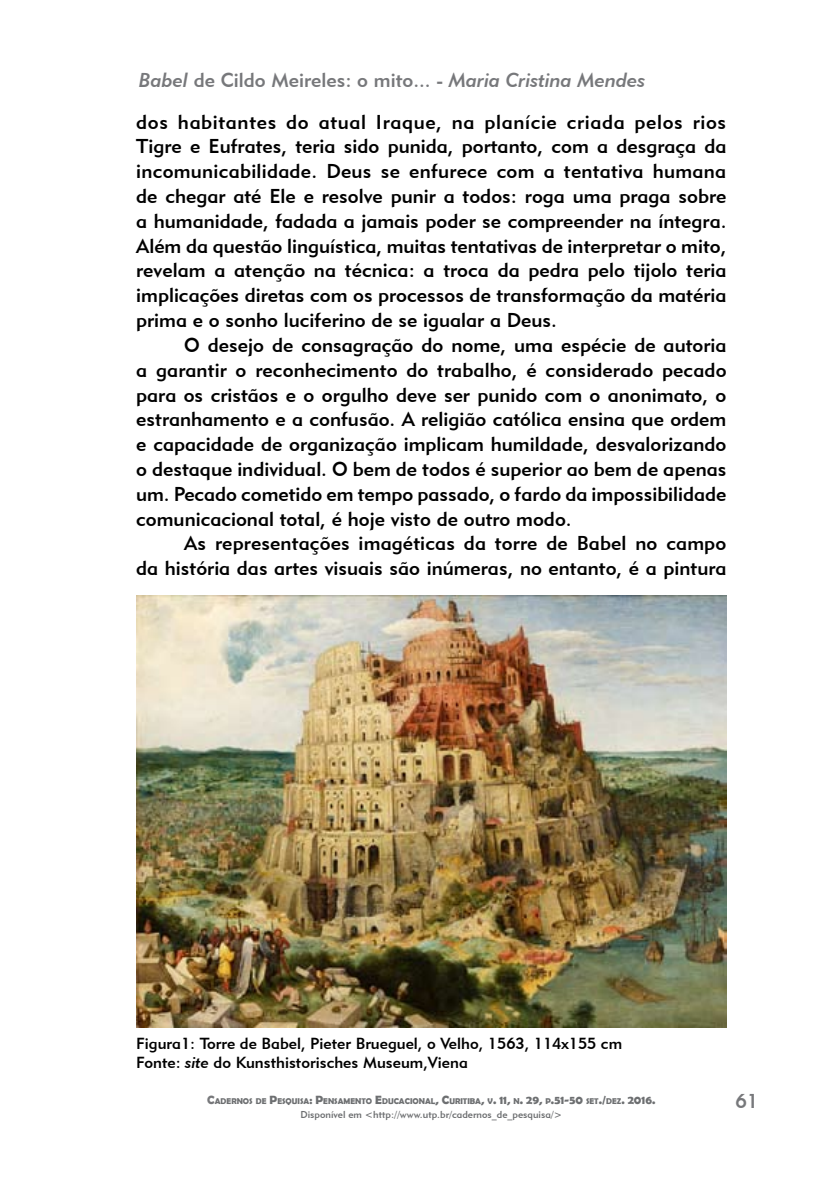
<style>
.page{position:relative;width:840px;height:1191px;background:#fff}
.page>*{position:absolute;margin:0;border:0;box-sizing:border-box;transform-origin:0 0}
.t1{font:20px/24.8px "Geometric 415 BT Medium A";color:#000;text-align:justify}
.t2{font:20px "Geometric 415 BT Medium A";color:#77787b}
.t3{font:16px/19.2px "Geometric 415 BT Medium A";color:#000}
.t4{font:10px "Geometric 415 BT Medium A";color:#6d6f71}
.t5{font:700 8.4px "Berlin Sans FB Demi";color:#6d6f71}
.s1{font-family:"Geometric 415 BT Medium Italic A"}
.s2{font-size:12px;color:#77787b}
.s3{font-size:12px}
</style>
<div class="page">
<img style="left:136px;top:596px;width:590px;height:431px">
<p class="t2" style="left:139px;top:68px;width:508px"><span class="s1">Babel</span> de Cildo Meireles: o mito... - <span class="s1">Maria Cristina Mendes</span></p>
<p class="t1" style="left:136px;top:109px;width:591px">dos habitantes do atual Iraque, na planície criada pelos rios Tigre e Eufrates, teria sido punida, portanto, com a desgraça da incomunicabilidade. Deus se enfurece com a tentativa humana de chegar até Ele e resolve punir a todos: roga uma praga sobre a humanidade, fadada a jamais poder se compreender na íntegra.<br>Além da questão linguística, muitas tentativas de interpretar o mito, revelam a atenção na técnica: a troca da pedra pelo tijolo teria implicações diretas com os processos de transformação da matéria prima e o sonho luciferino de se igualar a Deus.</p>
<p class="t1" style="left:136px;top:332px;width:591px;text-indent:48px">O desejo de consagração do nome, uma espécie de autoria a garantir o reconhecimento do trabalho, é considerado pecado para os cristãos e o orgulho deve ser punido com o anonimato, o estranhamento e a confusão. A religião católica ensina que ordem e capacidade de organização implicam humildade, desvalorizando o destaque individual. O bem de todos é superior ao bem de apenas um. Pecado cometido em tempo passado, o fardo da impossibilidade comunicacional total, é hoje visto de outro modo.</p>
<p class="t1" style="left:136px;top:531px;width:591px;text-align:right">As representações imagéticas da torre de Babel no campo<br>da história das artes visuais são inúmeras, no entanto, é a pintura</p>
<p class="t3" style="left:136px;top:1033px;width:487px">Figura1: Torre de Babel, Pieter Brueguel, o Velho, 1563, 114x155 cm<br>Fonte: <span class="s1">site</span> do Kunsthistorisches Museum,Viena</p>
<p class="t5" style="left:207px;top:1096px;width:449px"><span class="s2">C</span>ADERNOS DE <span class="s3">P</span>ESQUISA<span class="s3">: P</span>ENSAMENTO <span class="s3">E</span>DUCACIONAL<span class="s3">, C</span>URITIBA<span class="s3">,</span> V<span class="s3">. 11,</span> N<span class="s3">. 29,</span> P<span class="s3">.51-50</span> SET<span class="s3">./</span>DEZ<span class="s3">. 2016.</span></p>
<p class="t4" style="left:300px;top:1108px;width:263px">Disponível em &lt;http://www.utp.br/cadernos_de_pesquisa/&gt;</p>
<p class="t2" style="left:735px;top:1088px;width:24px">61</p>
</div>
